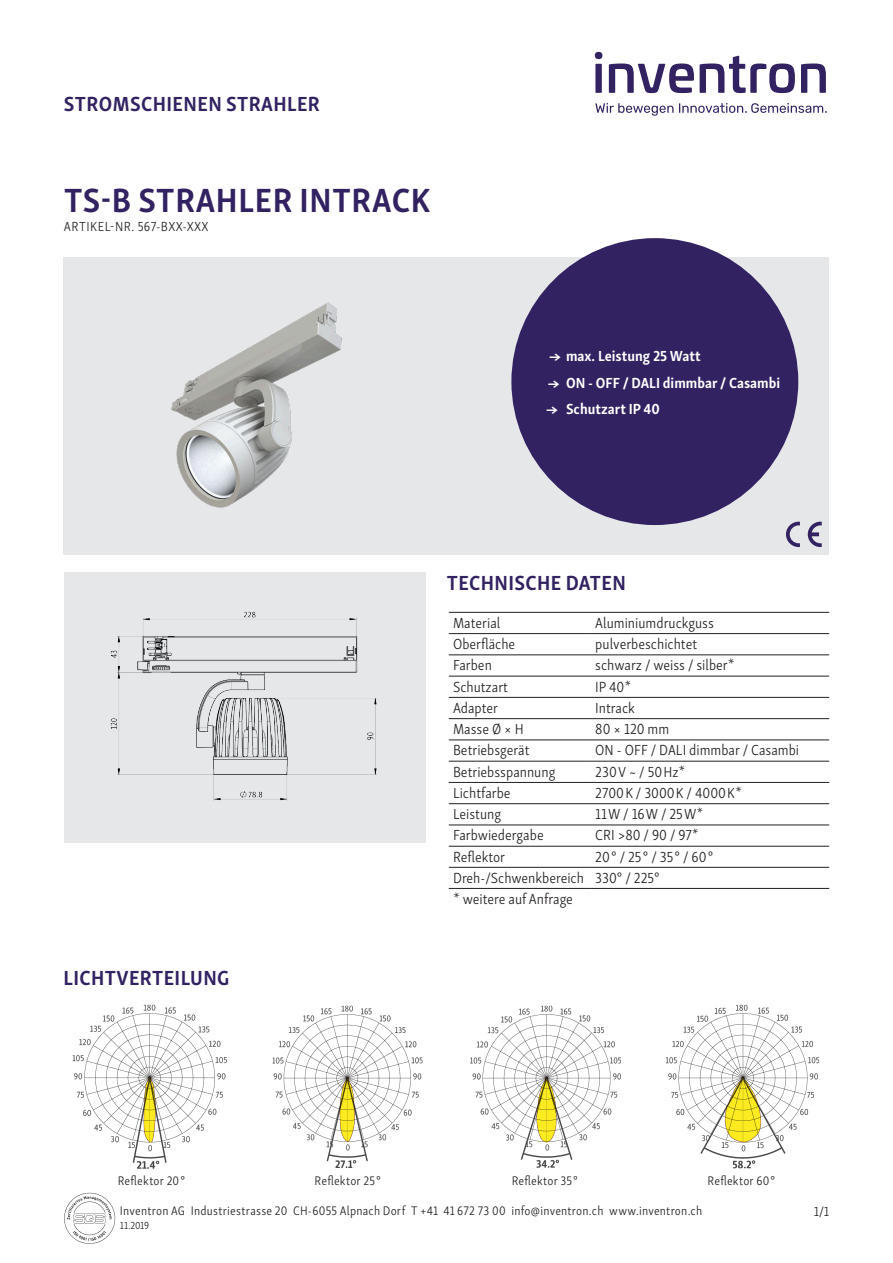
<style>
.page{position:relative;width:893px;height:1263px;background:#fff}
.page>*{position:absolute;margin:0;border:0;box-sizing:border-box;transform-origin:0 0}
.Default{font:700 34.5px "Skolar Sans Latn Cn";letter-spacing:.02em;color:#322261}
.Pa4{font:700 21px "Skolar Sans Latn Cn";letter-spacing:.02em;color:#322261}
.Pa4-2{font:300 15px "Skolar Sans Latn Cn";color:#231f20}
.Pa4-3{font:700 15px "Skolar Sans Latn Cn";color:#fff}
.Pa4-4{font:300 13.5px "Skolar Sans Latn Cn";letter-spacing:.025em;color:#231f20}
.Pa4-5{font:300 12.75px "Skolar Sans Latn Cn";letter-spacing:.015em;color:#231f20}
.Pa4-6{font:300 10.5px "Skolar Sans Latn Cn";letter-spacing:-.015em;color:#231f20}
</style>
<div class="page">
<div style="left:595px;top:52px;width:7px;height:7px;background:#322261;border-radius:50%"></div>
<div style="left:595px;top:64px;width:7px;height:29px;background:#322261"></div>
<svg style="left:609px;top:64px;width:85px;height:29px"></svg>
<svg style="left:700px;top:56px;width:95px;height:37px"></svg>
<svg style="left:801px;top:64px;width:25px;height:29px"></svg>
<svg style="left:595px;top:103px;width:232px;height:13px"></svg>
<div style="left:64px;top:257px;width:765px;height:298px;background:#e6e7e9"></div>
<svg style="left:786px;top:522px;width:14px;height:25px"></svg>
<svg style="left:808px;top:522px;width:14px;height:25px"></svg>
<div style="left:64px;top:572px;width:361px;height:270px;background:#e6e7e9"></div>
<img style="left:110px;top:611px;width:267px;height:190px">
<img style="left:171px;top:302px;width:171px;height:206px">
<svg style="left:64px;top:1193px;width:51px;height:51px"></svg>
<hr style="left:449px;top:633px;width:142px;height:1px;background:#231f20">
<hr style="left:591px;top:633px;width:238px;height:1px;background:#231f20">
<hr style="left:449px;top:655px;width:142px;height:1px;background:#231f20">
<hr style="left:591px;top:655px;width:238px;height:1px;background:#231f20">
<hr style="left:449px;top:676px;width:142px;height:1px;background:#231f20">
<hr style="left:591px;top:676px;width:238px;height:1px;background:#231f20">
<hr style="left:449px;top:697px;width:142px;height:1px;background:#231f20">
<hr style="left:591px;top:697px;width:238px;height:1px;background:#231f20">
<hr style="left:449px;top:718px;width:142px;height:1px;background:#231f20">
<hr style="left:591px;top:718px;width:238px;height:1px;background:#231f20">
<hr style="left:449px;top:740px;width:142px;height:1px;background:#231f20">
<hr style="left:591px;top:740px;width:238px;height:1px;background:#231f20">
<hr style="left:449px;top:761px;width:142px;height:1px;background:#231f20">
<hr style="left:591px;top:761px;width:238px;height:1px;background:#231f20">
<hr style="left:449px;top:782px;width:142px;height:1px;background:#231f20">
<hr style="left:591px;top:782px;width:238px;height:1px;background:#231f20">
<hr style="left:449px;top:803px;width:142px;height:1px;background:#231f20">
<hr style="left:591px;top:803px;width:238px;height:1px;background:#231f20">
<hr style="left:449px;top:825px;width:142px;height:1px;background:#231f20">
<hr style="left:591px;top:825px;width:238px;height:1px;background:#231f20">
<hr style="left:449px;top:846px;width:142px;height:1px;background:#231f20">
<hr style="left:591px;top:846px;width:238px;height:1px;background:#231f20">
<hr style="left:449px;top:612px;width:142px;height:1px;background:#231f20">
<hr style="left:591px;top:612px;width:238px;height:1px;background:#231f20">
<hr style="left:449px;top:867px;width:142px;height:1px;background:#231f20">
<hr style="left:591px;top:867px;width:238px;height:1px;background:#231f20">
<hr style="left:449px;top:888px;width:142px;height:1px;background:#231f20">
<hr style="left:591px;top:888px;width:238px;height:1px;background:#231f20">
<div style="left:511px;top:238px;width:287px;height:287px;background:#322261;border-radius:50%"></div>
<img style="left:272px;top:1005px;width:151px;height:163px">
<img style="left:666px;top:1004px;width:154px;height:165px">
<img style="left:73px;top:1004px;width:154px;height:165px">
<img style="left:470px;top:1005px;width:151px;height:163px">
<p class="Pa4" style="left:64px;top:87px;width:258px">STROMSCHIENEN STRAHLER</p>
<p class="Default" style="left:64px;top:172px;width:368px">TS-B STRAHLER INTRACK</p>
<p class="Pa4-4" style="left:64px;top:217px;width:146px">ARTIKEL-NR. 567-BXX-XXX</p>
<p class="Pa4-3" style="left:549px;top:344px;width:153px">→ max. Leistung 25 Watt</p>
<p class="Pa4-3" style="left:548px;top:371px;width:234px">→ ON - OFF / DALI dimmbar / Casambi</p>
<p class="Pa4-3" style="left:546px;top:397px;width:115px">→ Schutzart IP 40</p>
<p class="Pa4" style="left:64px;top:961px;width:167px">LICHTVERTEILUNG</p>
<p class="Pa4" style="left:447px;top:566px;width:181px">TECHNISCHE DATEN</p>
<p class="Pa4-2" style="left:453px;top:612px;width:49px">Material</p>
<p class="Pa4-2" style="left:595px;top:612px;width:120px">Aluminiumdruckguss</p>
<p class="Pa4-2" style="left:453px;top:633px;width:64px">Oberfläche</p>
<p class="Pa4-2" style="left:595px;top:633px;width:103px">pulverbeschichtet</p>
<p class="Pa4-2" style="left:453px;top:654px;width:40px">Farben</p>
<p class="Pa4-2" style="left:595px;top:654px;width:141px">schwarz / weiss / silber*</p>
<p class="Pa4-2" style="left:453px;top:675px;width:56px">Schutzart</p>
<p class="Pa4-2" style="left:595px;top:675px;width:37px">IP 40*</p>
<p class="Pa4-2" style="left:453px;top:697px;width:47px">Adapter</p>
<p class="Pa4-2" style="left:595px;top:697px;width:41px">Intrack</p>
<p class="Pa4-2" style="left:453px;top:718px;width:72px">Masse Ø × H</p>
<p class="Pa4-2" style="left:595px;top:718px;width:75px">80 × 120 mm</p>
<p class="Pa4-2" style="left:453px;top:739px;width:78px">Betriebsgerät</p>
<p class="Pa4-2" style="left:595px;top:739px;width:205px">ON - OFF / DALI dimmbar / Casambi</p>
<p class="Pa4-2" style="left:453px;top:761px;width:104px">Betriebsspannung</p>
<p class="Pa4-2" style="left:595px;top:761px;width:91px">230 V ~ / 50 Hz*</p>
<p class="Pa4-2" style="left:453px;top:782px;width:59px">Lichtfarbe</p>
<p class="Pa4-2" style="left:595px;top:782px;width:148px">2700 K / 3000 K / 4000 K*</p>
<p class="Pa4-2" style="left:453px;top:803px;width:50px">Leistung</p>
<p class="Pa4-2" style="left:595px;top:803px;width:109px">11 W / 16 W / 25 W*</p>
<p class="Pa4-2" style="left:453px;top:824px;width:92px">Farbwiedergabe</p>
<p class="Pa4-2" style="left:595px;top:824px;width:105px">CRI &gt;80 / 90 / 97*</p>
<p class="Pa4-2" style="left:453px;top:846px;width:54px">Reflektor</p>
<p class="Pa4-2" style="left:595px;top:846px;width:120px">20 ° / 25 ° / 35 ° / 60 °</p>
<p class="Pa4-2" style="left:453px;top:867px;width:132px">Dreh-/Schwenkbereich</p>
<p class="Pa4-2" style="left:595px;top:867px;width:66px">330° / 225°</p>
<p class="Pa4-2" style="left:453px;top:888px;width:121px">* weitere auf Anfrage</p>
<p class="Pa4-5" style="left:118px;top:1171px;width:69px">Reflektor 20 °</p>
<p class="Pa4-5" style="left:315px;top:1171px;width:68px">Reflektor 25 °</p>
<p class="Pa4-5" style="left:512px;top:1171px;width:68px">Reflektor 35 °</p>
<p class="Pa4-5" style="left:708px;top:1171px;width:69px">Reflektor 60 °</p>
<p class="Pa4-5" style="left:120px;top:1202px;width:584px">Inventron AG Industriestrasse 20 CH-6055 Alpnach Dorf T +41 41 672 73 00 info@inventron.ch www.inventron.ch</p>
<p class="Pa4-4" style="left:814px;top:1201px;width:17px">1/1</p>
<p class="Pa4-6" style="left:120px;top:1217px;width:31px">11.2019</p>
</div>
